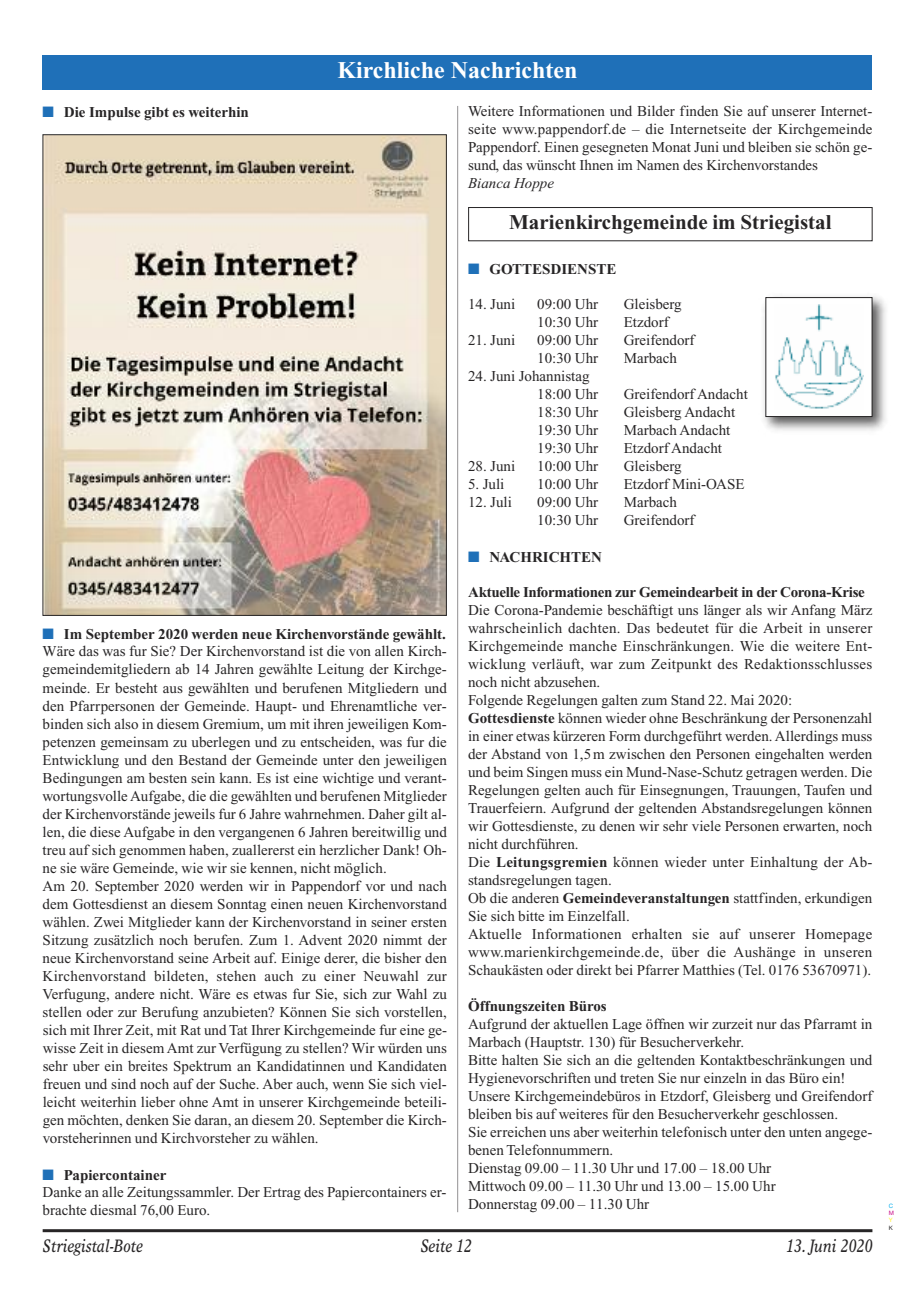
<style>
.page{position:relative;width:915px;height:1293px;background:#fff}
.page>*{position:absolute;margin:0;border:0;box-sizing:border-box;transform-origin:0 0}
.t1{font:700 24px "Times New Roman";color:#fff}
.t2{font:700 21px "Times New Roman";color:#272526}
.t3{font:italic 18px "Times Europa";color:#272526;scale:.8 1}
.t4{font:15px/18px "Times New Roman";color:#272526}
.t5{font:700 15px "Times New Roman";color:#272526}
.t6{font:700 15px "Times New Roman";letter-spacing:-.02em;color:#272526}
.t7{font:italic 15px "Times New Roman";color:#272526}
.t8{font:6px "Helvetica Neue";color:#00acec}
.t9{font:6px "Helvetica Neue";color:#c90b88}
.t10{font:6px "Helvetica Neue";color:#fff029}
.t11{font:6px "Helvetica Neue";color:#272526}
.s1{color:#1f70b8}
.s2{font-weight:700}
</style>
<div class="page">
<hr style="left:43px;top:1229px;width:829px;height:3px;background:#272526">
<div style="left:43px;top:55px;width:829px;height:34px;background:#1f70b8"></div>
<img style="left:45px;top:136px;width:399px;height:478px">
<div style="left:468px;top:207px;width:404px;height:34px;border:1px solid #272526"></div>
<img style="left:763px;top:296px;width:123px;height:135px">
<div style="left:766px;top:298px;width:105px;height:118px;background:#fff"></div>
<img style="left:775px;top:304px;width:88px;height:105px">
<div style="left:765px;top:297px;width:107px;height:120px;border:1px solid #272526"></div>
<hr style="left:457px;top:106px;width:1px;height:1106px;background:#939293">
<p class="t5" style="left:43px;top:107px;width:208px"><span class="s1">■</span> Die Impulse gibt es weiterhin</p>
<h1 class="t1" style="left:337px;top:62px;width:241px">Kirchliche Nachrichten</h1>
<p class="t4" style="left:468px;top:104px;width:405px;text-align:justify">Weitere Informationen und Bilder finden Sie auf unserer Internet&shy;seite www.pappendorf.de – die Internetseite der Kirchgemeinde Pappendorf. Einen gesegneten Monat Juni und bleiben sie schön ge&shy;sund, das wünscht Ihnen im Namen des Kirchenvorstandes</p>
<p class="t7" style="left:468px;top:178px;width:87px">Bianca Hoppe</p>
<h2 class="t2" style="left:509px;top:215px;width:324px">Marienkirchgemeinde im Striegistal</h2>
<p class="t5" style="left:468px;top:264px;width:150px"><span class="s1">■</span> GOTTESDIENSTE</p>
<p class="t4" style="left:468px;top:296px;width:49px">14. Juni</p>
<p class="t4" style="left:537px;top:296px;width:62px">09:00 Uhr</p>
<p class="t4" style="left:623px;top:296px;width:60px">Gleisberg</p>
<p class="t4" style="left:537px;top:314px;width:62px">10:30 Uhr</p>
<p class="t4" style="left:623px;top:314px;width:46px">Etzdorf</p>
<p class="t4" style="left:468px;top:332px;width:49px">21. Juni</p>
<p class="t4" style="left:537px;top:332px;width:62px">09:00 Uhr</p>
<p class="t4" style="left:623px;top:332px;width:72px">Greifendorf</p>
<p class="t4" style="left:537px;top:350px;width:62px">10:30 Uhr</p>
<p class="t4" style="left:623px;top:350px;width:55px">Marbach</p>
<p class="t4" style="left:537px;top:368px;width:62px;text-indent:-69px">24. Juni Johannistag<br>18:00 Uhr</p>
<p class="t4" style="left:623px;top:386px;width:126px">Greifendorf Andacht</p>
<p class="t4" style="left:537px;top:404px;width:62px">18:30 Uhr</p>
<p class="t4" style="left:623px;top:404px;width:113px">Gleisberg Andacht</p>
<p class="t4" style="left:537px;top:422px;width:62px">19:30 Uhr</p>
<p class="t4" style="left:623px;top:422px;width:108px">Marbach Andacht</p>
<p class="t4" style="left:537px;top:440px;width:62px">19:30 Uhr</p>
<p class="t4" style="left:623px;top:440px;width:100px">Etzdorf Andacht</p>
<p class="t4" style="left:43px;top:627px;width:406px"><span class="s1">■</span> <span class="s2">Im September 2020 werden neue Kirchenvorstände gewählt.<br></span>Wäre das was fur Sie? Der Kirchenvorstand ist die von allen Kirch&shy;gemeindemitgliedern ab 14 Jahren gewählte Leitung der Kirchge&shy;meinde. Er besteht aus gewählten und berufenen Mitgliedern und den Pfarrpersonen der Gemeinde. Haupt- und Ehrenamtliche ver&shy;binden sich also in diesem Gremium, um mit ihren jeweiligen Kom&shy;petenzen gemeinsam zu uberlegen und zu entscheiden, was fur die Entwicklung und den Bestand der Gemeinde unter den jeweiligen Bedingungen am besten sein kann. Es ist eine wichtige und verant&shy;wortungsvolleAufgabe, die die gewählten und berufenen Mitglieder der Kirchenvorstände jeweils fur 6 Jahre wahrnehmen. Daher gilt al&shy;len, die diese Aufgabe in den vergangenen 6 Jahren bereitwillig und treu auf sich genommen haben, zuallererst ein herzlicher Dank! Oh&shy;ne sie wäre Gemeinde, wie wir sie kennen, nicht möglich.<br>Am 20. September 2020 werden wir in Pappendorf vor und nach dem Gottesdienst an diesem Sonntag einen neuen Kirchenvorstand wählen. Zwei Mitglieder kann der Kirchenvorstand in seiner ersten Sitzung zusätzlich noch berufen. Zum 1. Advent 2020 nimmt der neue Kirchenvorstand seine Arbeit auf. Einige derer, die bisher den Kirchenvorstand bildeten, stehen auch zu einer Neuwahl zur Verfugung, andere nicht. Wäre es etwas fur Sie, sich zur Wahl zu stellen oder zur Berufung anzubieten? Können Sie sich vorstellen, sich mit Ihrer Zeit, mit Rat und Tat Ihrer Kirchgemeinde fur eine ge&shy;wisse Zeit in diesem Amt zur Verfügung zu stellen? Wir würden uns sehr uber ein breites Spektrum an Kandidatinnen und Kandidaten freuen und sind noch auf der Suche. Aber auch, wenn Sie sich viel&shy;leicht weiterhin lieber ohne Amt in unserer Kirchgemeinde beteili&shy;gen möchten, denken Sie daran, an diesem 20. September die Kirch&shy;vorsteherinnen und Kirchvorsteher zu wählen.</p>
<p class="t4" style="left:43px;top:1167px;width:405px;line-height:17.5px"><span class="s1">■</span> <span class="s2">Papiercontainer<br></span>Danke an alle Zeitungssammler. Der Ertrag des Papiercontainers er&shy;brachte diesmal 76,00 Euro.</p>
<p class="t4" style="left:468px;top:458px;width:49px">28. Juni</p>
<p class="t4" style="left:537px;top:458px;width:62px">10:00 Uhr</p>
<p class="t4" style="left:623px;top:458px;width:60px">Gleisberg</p>
<p class="t4" style="left:468px;top:476px;width:38px">5. Juli</p>
<p class="t4" style="left:537px;top:476px;width:62px">10:00 Uhr</p>
<p class="t4" style="left:623px;top:476px;width:122px">Etzdorf Mini-OASE</p>
<p class="t4" style="left:468px;top:494px;width:45px">12. Juli</p>
<p class="t4" style="left:537px;top:494px;width:62px">09:00 Uhr</p>
<p class="t4" style="left:623px;top:494px;width:55px">Marbach</p>
<p class="t4" style="left:537px;top:512px;width:62px">10:30 Uhr</p>
<p class="t4" style="left:623px;top:512px;width:72px">Greifendorf</p>
<p class="t5" style="left:468px;top:552px;width:135px"><span class="s1">■</span> NACHRICHTEN</p>
<p class="t6" style="left:468px;top:587px;width:398px">Aktuelle Informationen zur Gemeindearbeit in der Corona-Krise</p>
<p class="t4" style="left:468px;top:602px;width:405px">Die Corona-Pandemie beschäftigt uns länger als wir Anfang März wahrscheinlich dachten. Das bedeutet für die Arbeit in unserer Kirchgemeinde manche Einschränkungen. Wie die weitere Ent&shy;wicklung verläuft, war zum Zeitpunkt des Redaktionsschlusses noch nicht abzusehen.<br>Folgende Regelungen galten zum Stand 22. Mai 2020:<br><span class="s2">Gottesdienste</span> können wieder ohne Beschränkung der Personenzahl in einer etwas kürzeren Form durchgeführt werden. Allerdings muss der Abstand von 1,5m zwischen den Personen eingehalten werden und beim Singen muss ein Mund-Nase-Schutz getragen werden. Die Regelungen gelten auch für Einsegnungen, Trauungen, Taufen und Trauerfeiern. Aufgrund der geltenden Abstandsregelungen können wir Gottesdienste, zu denen wir sehr viele Personen erwarten, noch nicht durchführen.<br>Die <span class="s2">Leitungsgremien</span> können wieder unter Einhaltung der Ab&shy;standsregelungen tagen.<br>Ob die anderen <span class="s2">Gemeindeveranstaltungen</span> stattfinden, erkundigen Sie sich bitte im Einzelfall.<br>Aktuelle Informationen erhalten sie auf unserer Homepage www.marienkirchgemeinde.de, über die Aushänge in unseren Schaukästen oder direkt bei Pfarrer Matthies (Tel. 0176 53670971).</p>
<p class="t5" style="left:468px;top:1001px;width:140px">Öffnungszeiten Büros</p>
<p class="t4" style="left:468px;top:1016px;width:405px">Aufgrund der aktuellen Lage öffnen wir zurzeit nur das Pfarramt in Marbach (Hauptstr. 130) für Besucherverkehr.<br>Bitte halten Sie sich an die geltenden Kontaktbeschränkungen und Hygienevorschriften und treten Sie nur einzeln in das Büro ein!<br>Unsere Kirchgemeindebüros in Etzdorf, Gleisberg und Greifendorf bleiben bis auf weiteres für den Besucherverkehr geschlossen.<br>Sie erreichen uns aber weiterhin telefonisch unter den unten angege&shy;benen Telefonnummern.<br>Dienstag 09.00 – 11.30 Uhr und 17.00 – 18.00 Uhr<br>Mittwoch 09.00 – 11.30 Uhr und 13.00 – 15.00 Uhr<br>Donnerstag 09.00 – 11.30 Uhr</p>
<p class="t3" style="left:43px;top:1239px;width:126px">Striegistal-Bote</p>
<p class="t3" style="left:420px;top:1239px;width:66px">Seite 12</p>
<p class="t3" style="left:785px;top:1239px;width:110px">13. Juni 2020</p>
<p class="t8" style="left:888px;top:1203px;width:6px">C</p>
<p class="t9" style="left:888px;top:1210px;width:7px">M</p>
<p class="t10" style="left:888px;top:1218px;width:5px">Y</p>
<p class="t11" style="left:888px;top:1225px;width:6px">K</p>
</div>
